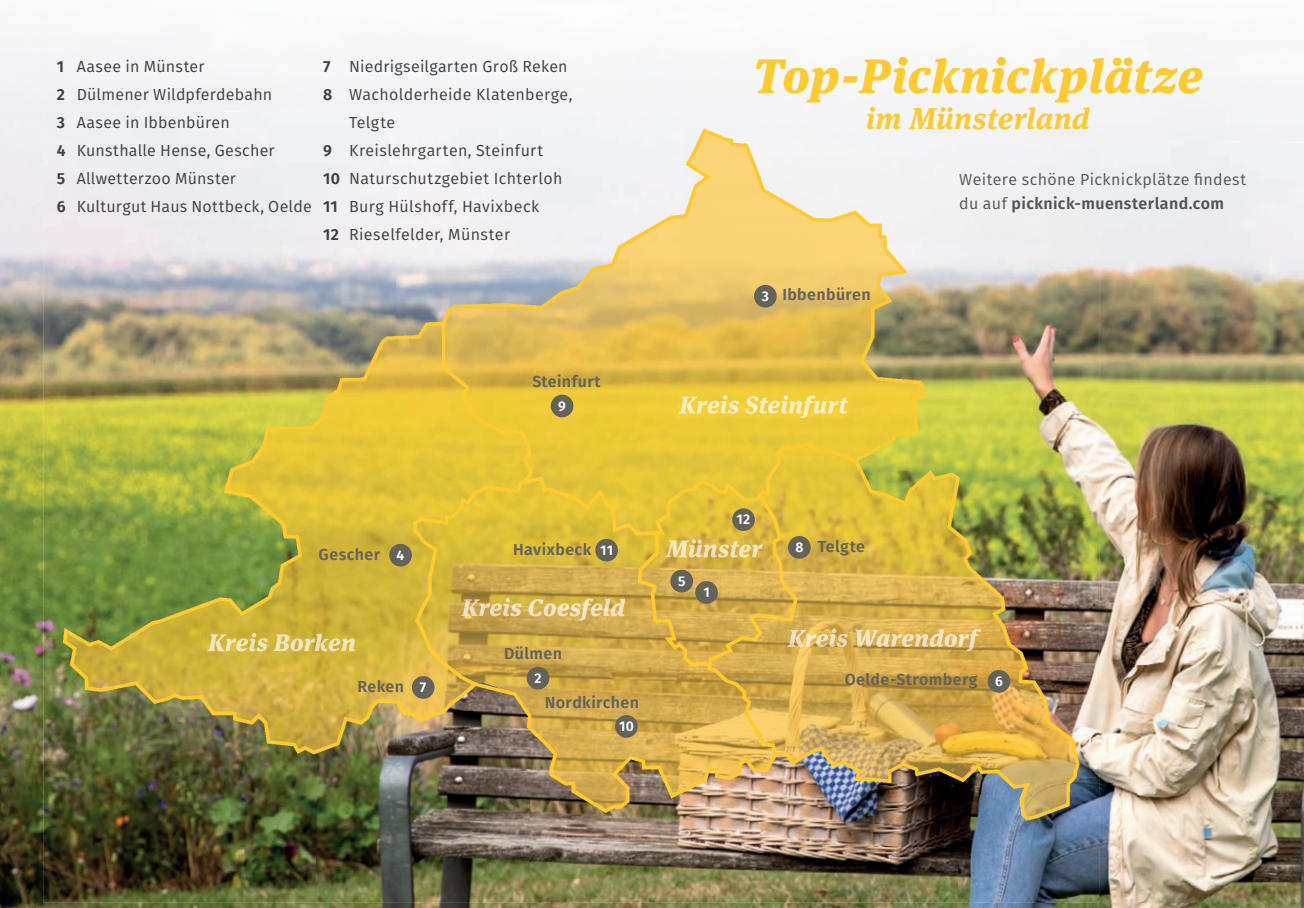
<style>
.page{position:relative;width:1304px;height:908px;background:#fff}
.page>*{position:absolute;margin:0;border:0;box-sizing:border-box;transform-origin:0 0}
.t1{font:italic 900 48px "Meta Serif OT";letter-spacing:.015em;color:#fecb2f}
.t2{font:italic 700 30px "Meta Serif OT";letter-spacing:.015em;color:#fecb2f}
.t3{font:16px/28px "Fira Sans";letter-spacing:.02em;color:#3e3e3f}
.t4{font:600 16px "Fira Sans";letter-spacing:.025em;color:#63635c}
.t5{font:16px/24px "Fira Sans";letter-spacing:.025em;color:#545557}
.t6{font:600 14px "Fira Sans";color:#fff}
.s1{font-weight:600}
.s2{font-size:14px;color:#fff}
</style>
<div class="page">
<img style="left:0;top:120px;width:53px;height:787px">
<img style="left:1099px;top:139px;width:205px;height:644px">
<img style="left:1097px;top:783px;width:207px;height:124px">
<img style="left:53px;top:902px;width:1044px;height:5px">
<img style="left:44px;top:111px;width:1055px;height:791px">
<img style="left:208px;top:632px;width:147px;height:19px">
<img style="left:665px;top:539px;width:98px;height:18px">
<img style="left:679px;top:395px;width:169px;height:22px">
<img style="left:788px;top:628px;width:193px;height:23px">
<img style="left:461px;top:597px;width:164px;height:23px">
<div style="left:670px;top:569px;width:23px;height:23px;background:#63635c;border-radius:50%"></div>
<div style="left:527px;top:666px;width:22px;height:23px;background:#63635c;border-radius:50%"></div>
<div style="left:595px;top:538px;width:23px;height:23px;background:#63635c;border-radius:50%"></div>
<div style="left:754px;top:285px;width:23px;height:22px;background:#63635c;border-radius:50%"></div>
<div style="left:788px;top:535px;width:23px;height:23px;background:#63635c;border-radius:50%"></div>
<div style="left:988px;top:669px;width:22px;height:23px;background:#63635c;border-radius:50%"></div>
<div style="left:695px;top:581px;width:23px;height:22px;background:#63635c;border-radius:50%"></div>
<div style="left:412px;top:675px;width:23px;height:23px;background:#63635c;border-radius:50%"></div>
<div style="left:615px;top:714px;width:23px;height:23px;background:#63635c;border-radius:50%"></div>
<div style="left:551px;top:394px;width:22px;height:23px;background:#63635c;border-radius:50%"></div>
<div style="left:732px;top:508px;width:23px;height:23px;background:#63635c;border-radius:50%"></div>
<div style="left:389px;top:543px;width:23px;height:23px;background:#63635c;border-radius:50%"></div>
<p class="t3" style="left:57px;top:52px;width:257px"><span class="s1">1</span> Aasee in Münster<br><span class="s1">2</span> Dülmener Wildpferdebahn<br><span class="s1">3</span> Aasee in Ibbenbüren<br><span class="s1">4</span> Kunsthalle Hense, Gescher<br><span class="s1">5</span> Allwetterzoo Münster<br><span class="s1">6</span> Kulturgut Haus Nottbeck, Oelde</p>
<p class="t3" style="left:323px;top:52px;width:246px"><span class="s1">7</span> Niedrigseilgarten Groß Reken</p>
<p class="t3" style="left:323px;top:80px;width:251px"><span class="s1">8</span> Wacholderheide Klatenberge,</p>
<p class="t3" style="left:349px;top:108px;width:48px">Telgte</p>
<p class="t3" style="left:323px;top:136px;width:222px"><span class="s1">9</span> Kreislehrgarten, Steinfurt</p>
<p class="t3" style="left:323px;top:164px;width:241px"><span class="s1">10</span> Naturschutzgebiet Ichterloh</p>
<p class="t3" style="left:323px;top:192px;width:217px"><span class="s1">11</span> Burg Hülshoff, Havixbeck</p>
<p class="t3" style="left:323px;top:220px;width:188px"><span class="s1">12</span> Rieselfelder, Münster</p>
<p class="t4" style="left:532px;top:368px;width:70px">Steinfurt</p>
<p class="t6" style="left:558px;top:394px;width:9px">9</p>
<h1 class="t1" style="left:753px;top:46px;width:451px">Top-Picknickplätze</h1>
<h2 class="t2" style="left:866px;top:100px;width:225px">im Münsterland</h2>
<p class="t4" style="left:762px;top:281px;width:111px"><span class="s2">3</span> Ibbenbüren</p>
<p class="t5" style="left:959px;top:167px;width:289px">Weitere schöne Picknickplätze findest du auf <span class="s1">picknick-muensterland.com</span></p>
<p class="t4" style="left:319px;top:540px;width:87px">Gescher <span class="s2">4</span></p>
<p class="t4" style="left:357px;top:672px;width:71px">Reken <span class="s2">7</span></p>
<p class="t4" style="left:513px;top:536px;width:102px">Havixbeck <span class="s2">11</span></p>
<p class="t4" style="left:504px;top:639px;width:60px">Dülmen</p>
<p class="t6" style="left:534px;top:666px;width:9px">2</p>
<p class="t4" style="left:545px;top:688px;width:96px">Nordkirchen</p>
<p class="t6" style="left:619px;top:714px;width:16px">10</p>
<p class="t6" style="left:678px;top:569px;width:9px">5</p>
<p class="t6" style="left:703px;top:580px;width:8px">1</p>
<p class="t6" style="left:737px;top:507px;width:15px">12</p>
<p class="t6" style="left:795px;top:535px;width:10px">8</p>
<p class="t4" style="left:818px;top:533px;width:49px">Telgte</p>
<p class="t4" style="left:845px;top:666px;width:134px">Oelde-Stromberg</p>
<p class="t6" style="left:995px;top:669px;width:9px">6</p>
</div>
